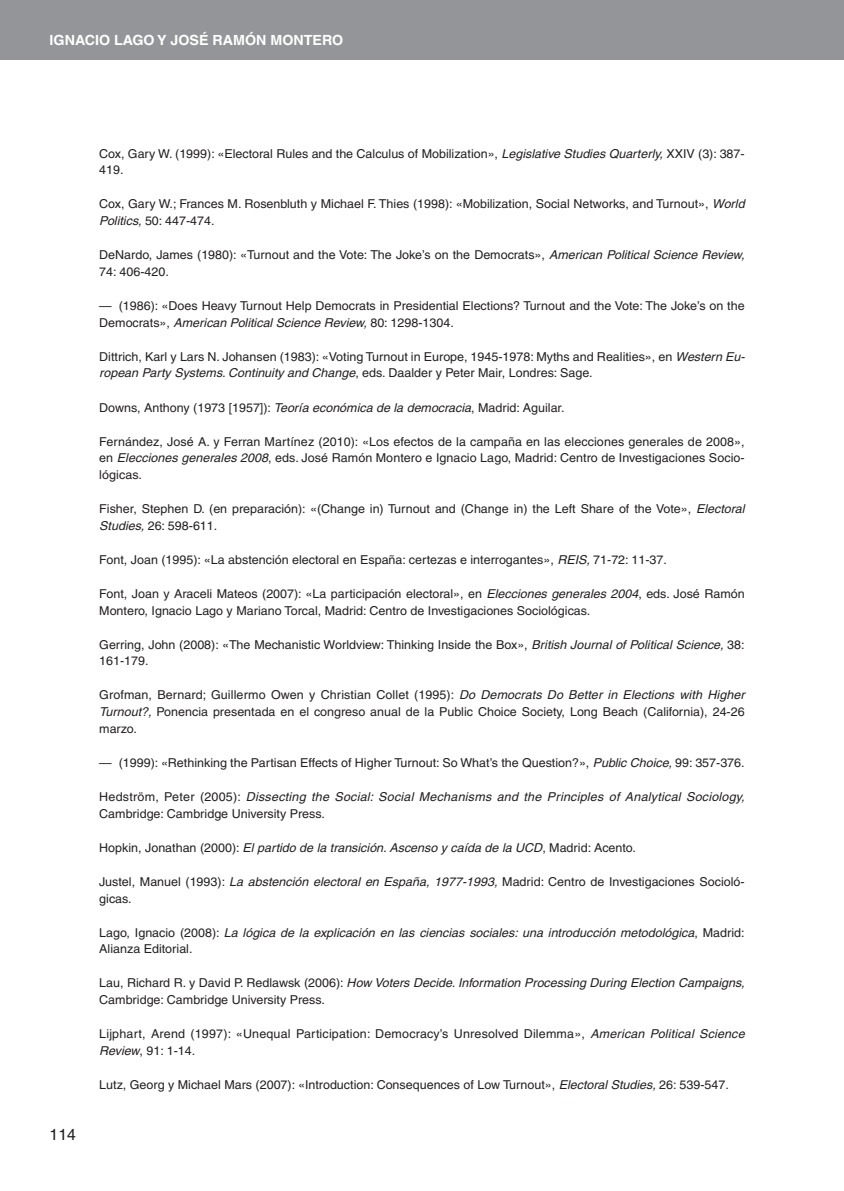
<style>
.page{position:relative;width:844px;height:1191px;background:#fff}
.page>*{position:absolute;margin:0;border:0;box-sizing:border-box;transform-origin:0 0}
.t1{font:15.75px "Helvetica";color:#231f20}
.t2{font:700 14px "Helvetica";color:#fff}
.t3{font:12.25px/16.6px "Helvetica";color:#231f20}
.t4{font:italic 12.25px/16.6px "Helvetica";color:#231f20}
.s1{font-style:italic}
.s2{font-style:normal}
</style>
<div class="page">
<hr style="left:843px;top:0;width:1px;height:60px;background:#939598">
<div style="left:0;top:0;width:843px;height:60px;background:#939598"></div>
<p class="t2" style="left:50px;top:35px;width:295px">IGNACIO LAGO Y JOSÉ RAMÓN MONTERO</p>
<p class="t1" style="left:50px;top:1129px;width:28px">114</p>
<p class="t3" style="left:99px;top:146px;width:646px">Cox, Gary W. (1999): «Electoral Rules and the Calculus of Mobilization», <span class="s1">Legislative Studies Quarterly,</span>XXIV (3): 387-<br>419.</p>
<p class="t3" style="left:99px;top:197px;width:649px">Cox, Gary W.; Frances M. Rosenbluth y Michael F. Thies (1998): «Mobilization, Social Networks, and Turnout», <span class="s1">World<br>Politics,</span>50: 447-474.</p>
<p class="t3" style="left:99px;top:248px;width:649px">DeNardo, James (1980): «Turnout and the Vote: The Joke’s on the Democrats», <span class="s1">American Political Science Review,<br></span>74: 406-420.</p>
<p class="t3" style="left:99px;top:298px;width:646px">— (1986): «Does Heavy Turnout Help Democrats in Presidential Elections? Turnout and the Vote: The Joke’s on the<br>D e m o c r a t s » , <span class="s1">American Political Science Review,</span> 8 0 : 1 2 9 8 - 1 3 0 4 .</p>
<p class="t3" style="left:99px;top:349px;width:649px">Dittrich, Karl y Lars N. Johansen (1983): «Voting Turnout in Europe, 1945-1978: Myths and Realities», en <span class="s1">Western Eu&shy;ropean Party Systems.Continuity and Change</span>, e d s . D a a l d e r y Pe t e r M a i r, L o n d r e s : S a g e .</p>
<p class="t3" style="left:99px;top:400px;width:466px">Downs, Anthony (1973 [1957]): <span class="s1">Teoría económica de la democracia</span>, Madrid: Aguilar.</p>
<p class="t3" style="left:99px;top:434px;width:646px;text-align:justify">Fernández, José A. y Ferran Martínez (2010): «Los efectos de la campaña en las elecciones generales de 2008», en <span class="s1">Elecciones generales 2008</span>, eds. José Ramón Montero e Ignacio Lago, Madrid: Centro de Investigaciones Socio&shy;lógicas.</p>
<p class="t3" style="left:99px;top:501px;width:649px">Fisher, Stephen D. (en preparación): «(Change in) Turnout and (Change in) the Left Share of the Vote», <span class="s1">Electoral<br>Studies,</span>26: 598-611.</p>
<p class="t3" style="left:99px;top:552px;width:569px">Font, Joan (1995): «La abstención electoral en España: certezas e interrogantes», <span class="s1">REIS,</span> 71-72: 11-37.</p>
<p class="t3" style="left:99px;top:586px;width:646px">Font, Joan y Araceli Mateos (2007): «La participación electoral», en <span class="s1">Elecciones generales 2004</span>, eds. José Ramón<br>Montero, Ignacio Lago y Mariano Torcal, Madrid: Centro de Investigaciones Sociológicas.</p>
<p class="t3" style="left:99px;top:637px;width:646px">Gerring, John (2008): «The Mechanistic Worldview: Thinking Inside the Box», <span class="s1">British Journal of Political Science,</span>38:<br>161-179.</p>
<p class="t3" style="left:99px;top:688px;width:649px">Grofman, Bernard; Guillermo Owen y Christian Collet (1995): <span class="s1">Do Democrats Do Better in Elections with Higher<br>Turnout?,</span> Ponencia presentada en el congreso anual de la Public Choice Society, Long Beach (California), 24-26 marzo.</p>
<p class="t3" style="left:99px;top:755px;width:646px">— (1999): «Rethinking the Partisan Effects of Higher Turnout: So What’s the Question?», <span class="s1">Public Choice,</span> 99: 357-376.</p>
<p class="t4" style="left:99px;top:789px;width:649px"><span class="s2">H e d s t r ö m , Pe t e r ( 2 0 0 5 ) :</span> Dissecting the Social: Social Mechanisms and the Principles of Analytical Sociology,<br><span class="s2">Cambridge: Cambridge University Press.</span></p>
<p class="t4" style="left:99px;top:840px;width:538px"><span class="s2">Hopkin, Jonathan (2000):</span> El partido de la transición.Ascenso y caída de la UCD<span class="s2">, Madrid: Acento.</span></p>
<p class="t3" style="left:99px;top:874px;width:646px">Justel, Manuel (1993): <span class="s1">La abstención electoral en España, 1977-1993,</span> Madrid: Centro de Investigaciones Socioló&shy;gicas.</p>
<p class="t4" style="left:99px;top:925px;width:646px"><span class="s2">L a g o , I g n a c i o ( 2 0 0 8 ) :</span> La lógica de la explicación en las ciencias sociales: una introducción metodológica<span class="s2">, M a d r i d :<br>Alianza Editorial.</span></p>
<p class="t3" style="left:99px;top:976px;width:649px">L a u , R i c h a r d R . y D a v i d P. R e d l a w s k ( 2 0 0 6 ) : <span class="s1">How Voters Decide.Information Processing During Election Campaigns,<br></span>Cambridge: Cambridge University Press.</p>
<p class="t3" style="left:99px;top:1026px;width:649px">Lijphart, Arend (1997): «Unequal Participation: Democracy’s Unresolved Dilemma», <span class="s1">American Political Science<br>Review</span>, 91: 1-14.</p>
<p class="t3" style="left:99px;top:1077px;width:631px">Lutz, Georg y Michael Mars (2007): «Introduction: Consequences of Low Turnout», <span class="s1">Electoral Studies,</span>26: 539-547.</p>
</div>
